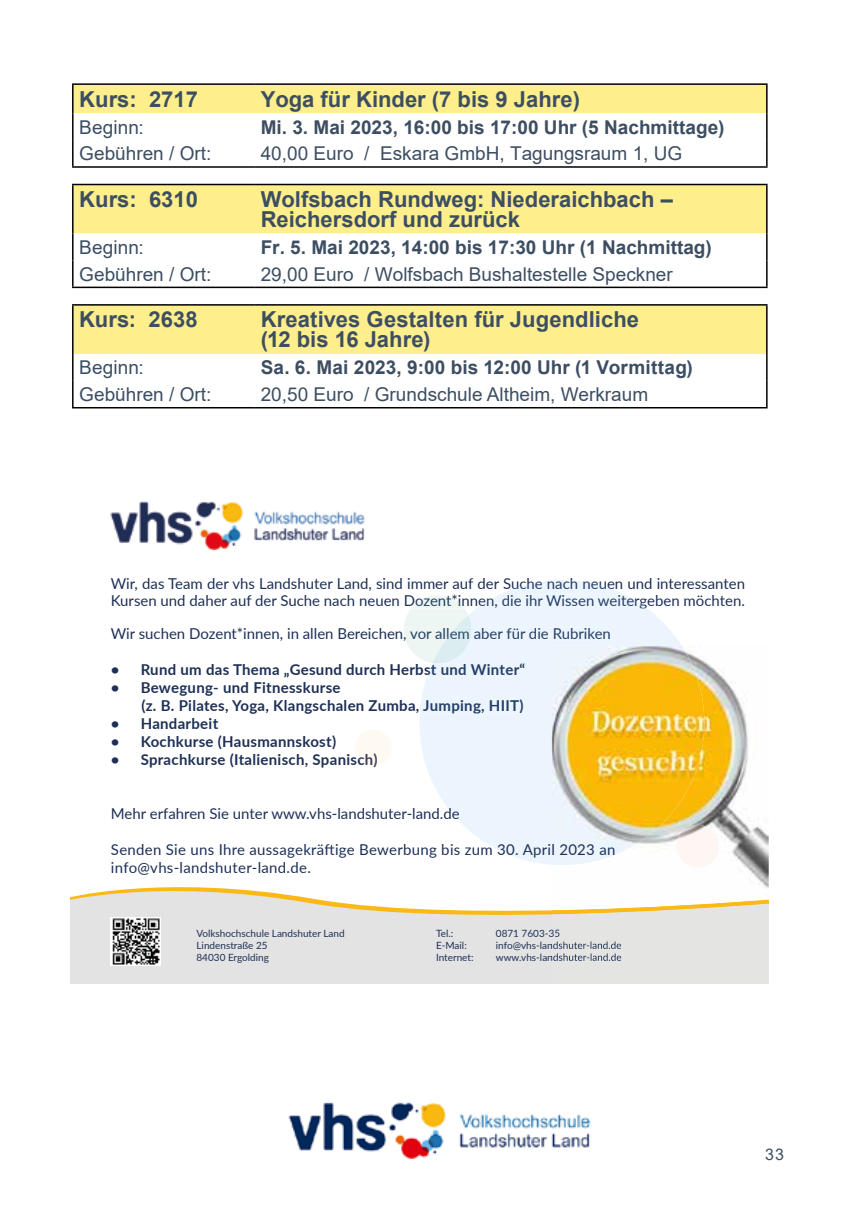
<style>
.page{position:relative;width:851px;height:1214px;background:#fff}
.page>*{position:absolute;margin:0;border:0;box-sizing:border-box;transform-origin:0 0}
.t1{font:700 22px/20px "Arial";color:#3d4e62}
.t2{font:19px "Arial";color:#3d4e62}
.t3{font:700 19px "Arial";color:#3d4e62}
.t4{font:16px "Arial";color:#3d4e62}
.t5{font:15px "Lato";color:#234161}
.t6{font:15px/18px "Lato";letter-spacing:.02em;color:#1e3056}
.t7{font:15px "Lato";color:#253f66}
.t8{font:700 15px/18px "Lato";letter-spacing:.02em;color:#1e3056}
.t9{font:700 15px "Lato";letter-spacing:.02em;color:#253f66}
.t10{font:15px "Lato";color:#1e3056}
.t11{font:700 15px "Lato";letter-spacing:.02em;color:#294e70}
.t12{font:700 15px "Lato";letter-spacing:.02em;color:#3b405f}
.t13{font:10px "Lato";color:#1e3056}
</style>
<div class="page">
<img style="left:288px;top:1102px;width:303px;height:58px">
<hr style="left:72px;top:83px;width:182px;height:2px;background:#000">
<hr style="left:72px;top:85px;width:2px;height:28px;background:#000">
<hr style="left:254px;top:83px;width:513px;height:2px;background:#000">
<hr style="left:72px;top:113px;width:2px;height:27px;background:#000">
<hr style="left:72px;top:140px;width:2px;height:26px;background:#000">
<svg style="left:73px;top:84px;width:694px;height:82px"></svg>
<hr style="left:72px;top:166px;width:182px;height:2px;background:#000">
<hr style="left:254px;top:166px;width:513px;height:2px;background:#000">
<hr style="left:72px;top:184px;width:182px;height:1px;background:#000">
<hr style="left:72px;top:185px;width:2px;height:48px;background:#000">
<hr style="left:72px;top:233px;width:2px;height:27px;background:#000">
<hr style="left:72px;top:260px;width:2px;height:26px;background:#000">
<svg style="left:73px;top:184px;width:694px;height:102px"></svg>
<hr style="left:72px;top:286px;width:182px;height:2px;background:#000">
<hr style="left:254px;top:286px;width:513px;height:2px;background:#000">
<hr style="left:72px;top:304px;width:182px;height:1px;background:#000">
<hr style="left:72px;top:305px;width:2px;height:49px;background:#000">
<hr style="left:254px;top:304px;width:513px;height:1px;background:#000">
<hr style="left:72px;top:354px;width:2px;height:27px;background:#000">
<hr style="left:72px;top:381px;width:2px;height:26px;background:#000">
<svg style="left:73px;top:305px;width:694px;height:102px"></svg>
<hr style="left:72px;top:407px;width:182px;height:1px;background:#000">
<hr style="left:254px;top:407px;width:513px;height:1px;background:#000">
<svg style="left:419px;top:609px;width:262px;height:255px;fill:#ecf5fd"></svg>
<svg style="left:419px;top:699px;width:104px;height:14px"></svg>
<svg style="left:71px;top:887px;width:480px;height:96px;background:#e7e4dd"></svg>
<img style="left:110px;top:502px;width:255px;height:47px">
<img style="left:111px;top:917px;width:49px;height:48px">
<img style="left:692px;top:661px;width:76px;height:227px">
<img style="left:551px;top:645px;width:153px;height:220px">
<img style="left:723px;top:899px;width:45px;height:4px">
<img style="left:551px;top:903px;width:217px;height:80px">
<svg style="left:551px;top:929px;width:8px;height:7px"></svg>
<img style="left:551px;top:941px;width:70px;height:8px">
<img style="left:551px;top:953px;width:70px;height:9px">
<svg style="left:404px;top:580px;width:243px;height:97px"></svg>
<img style="left:676px;top:824px;width:43px;height:43px;border-radius:21px">
<svg style="left:355px;top:730px;width:36px;height:36px"></svg>
<p class="t1" style="left:79px;top:89px;width:120px">Kurs: 2717</p>
<p class="t1" style="left:261px;top:89px;width:321px">Yoga für Kinder (7 bis 9 Jahre)</p>
<p class="t2" style="left:79px;top:114px;width:66px">Beginn:</p>
<p class="t3" style="left:261px;top:113px;width:465px">Mi. 3. Mai 2023, 16:00 bis 17:00 Uhr (5 Nachmittage)</p>
<p class="t2" style="left:79px;top:141px;width:134px">Gebühren / Ort:</p>
<p class="t2" style="left:261px;top:141px;width:423px">40,00 Euro / Eskara GmbH, Tagungsraum 1, UG</p>
<p class="t1" style="left:79px;top:189px;width:120px">Kurs: 6310</p>
<p class="t1" style="left:261px;top:189px;width:413px">Wolfsbach Rundweg: Niederaichbach –<br>Reichersdorf und zurück</p>
<p class="t2" style="left:79px;top:234px;width:66px">Beginn:</p>
<p class="t3" style="left:261px;top:234px;width:452px">Fr. 5. Mai 2023, 14:00 bis 17:30 Uhr (1 Nachmittag)</p>
<p class="t2" style="left:79px;top:261px;width:134px">Gebühren / Ort:</p>
<p class="t2" style="left:261px;top:261px;width:413px">29,00 Euro / Wolfsbach Bushaltestelle Speckner</p>
<p class="t1" style="left:79px;top:310px;width:120px">Kurs: 2638</p>
<p class="t1" style="left:261px;top:310px;width:380px">Kreatives Gestalten für Jugendliche (12 bis 16 Jahre)</p>
<p class="t2" style="left:79px;top:354px;width:66px">Beginn:</p>
<p class="t3" style="left:261px;top:354px;width:433px">Sa. 6. Mai 2023, 9:00 bis 12:00 Uhr (1 Vormittag)</p>
<p class="t2" style="left:79px;top:381px;width:134px">Gebühren / Ort:</p>
<p class="t2" style="left:261px;top:381px;width:389px">20,50 Euro / Grundschule Altheim, Werkraum</p>
<p class="t7" style="left:111px;top:572px;width:635px">Wir, das Team der vhs Landshuter Land, sind immer auf der Suche nach neuen und interessanten</p>
<p class="t5" style="left:111px;top:589px;width:635px">Kursen und daher auf der Suche nach neuen Dozent*innen, die ihr Wissen weitergeben möchten.</p>
<p class="t5" style="left:111px;top:622px;width:501px">Wir suchen Dozent*innen, in allen Bereichen, vor allem aber für die Rubriken</p>
<p class="t11" style="left:141px;top:658px;width:386px">Rund um das Thema „Gesund durch Herbst und Winter“</p>
<p class="t8" style="left:111px;top:659px;width:10px">•</p>
<p class="t8" style="left:111px;top:677px;width:231px">• Bewegung- und Fitnesskurse</p>
<p class="t8" style="left:111px;top:713px;width:109px">• Handarbeit</p>
<p class="t8" style="left:111px;top:731px;width:227px">• Kochkurse (Hausmannskost) •</p>
<p class="t9" style="left:141px;top:694px;width:383px">(z. B. Pilates, Yoga, Klangschalen Zumba, Jumping, HIIT)</p>
<p class="t12" style="left:141px;top:748px;width:238px">Sprachkurse (Italienisch, Spanisch)</p>
<p class="t10" style="left:111px;top:802px;width:350px">Mehr erfahren Sie unter www.vhs-landshuter-land.de</p>
<p class="t6" style="left:111px;top:839px;width:506px">Senden Sie uns Ihre aussagekräftige Bewerbung bis zum 30. April 2023 an info@vhs-landshuter-land.de.</p>
<p class="t13" style="left:196px;top:925px;width:149px">Volkshochschule Landshuter Land</p>
<p class="t13" style="left:436px;top:925px;width:19px">Tel.:</p>
<p class="t13" style="left:496px;top:925px;width:66px">0871 7603-35</p>
<p class="t13" style="left:196px;top:937px;width:73px">Lindenstraße 25</p>
<p class="t13" style="left:436px;top:937px;width:32px">E-Mail:</p>
<p class="t13" style="left:196px;top:949px;width:74px">84030 Ergolding</p>
<p class="t13" style="left:436px;top:949px;width:39px">Internet:</p>
<p class="t4" style="left:765px;top:1143px;width:20px">33</p>
</div>
